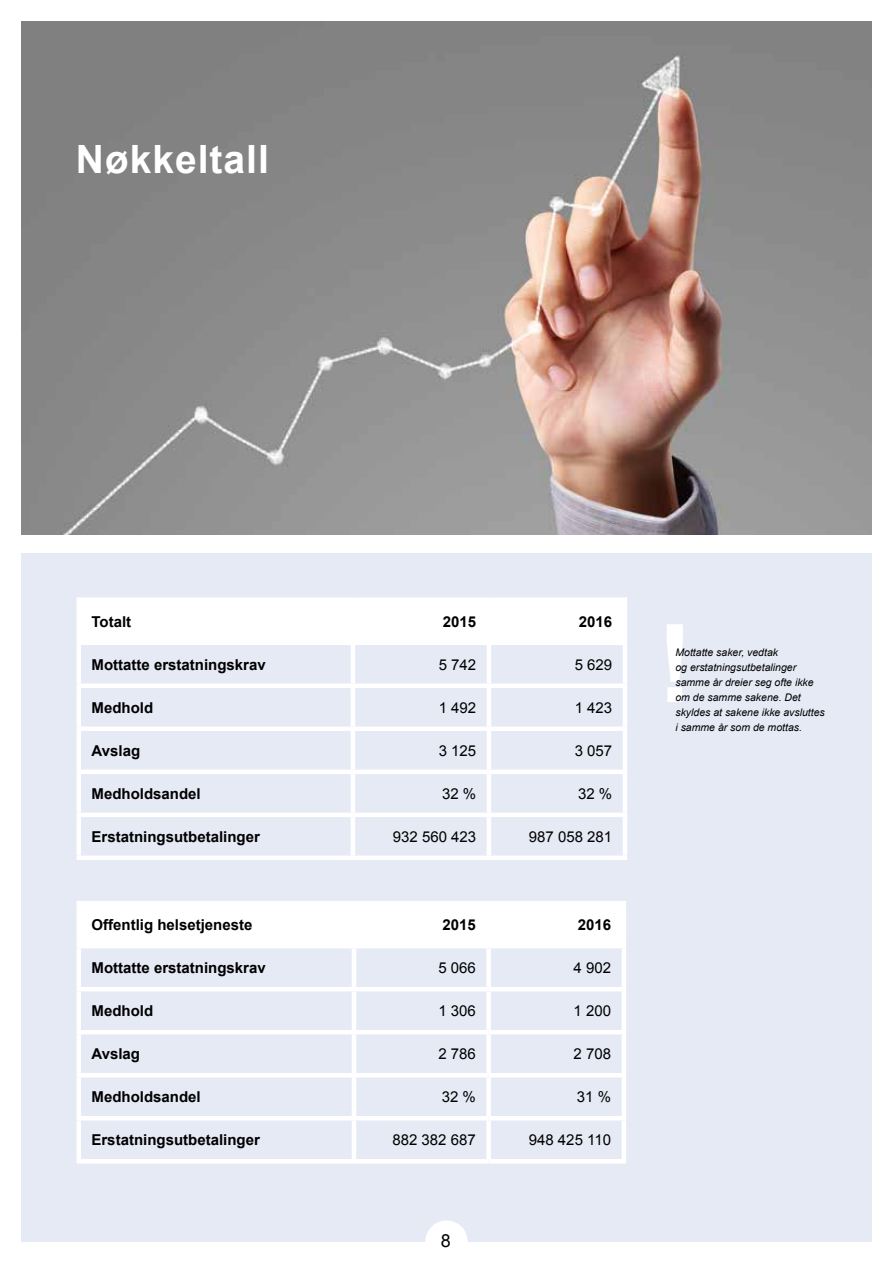
<style>
.page{position:relative;width:893px;height:1263px;background:#fff}
.page>*{position:absolute;margin:0;border:0;box-sizing:border-box;transform-origin:0 0}
.t1{font:700 108.75px "Arial";color:#fff}
.t2{font:700 39px "Arial";letter-spacing:.025em;color:#fff}
.t3{font:18px "Arial";color:#000}
.t4{font:700 15px "Arial";color:#000}
.t5{font:15px "Arial";color:#000}
.t6{font:italic 10.5px/15px "Arial";color:#000}
</style>
<div class="page">
<div style="left:21px;top:554px;width:850px;height:688px;background:#e6eaf5"></div>
<img style="left:22px;top:21px;width:849px;height:513px">
<div style="left:425px;top:1220px;width:43px;height:43px;background:#fff;border-radius:50%"></div>
<div style="left:81px;top:602px;width:542px;height:38px;background:#fff"></div>
<div style="left:77px;top:597px;width:276px;height:5px;background:#fff"></div>
<hr style="left:77px;top:602px;width:4px;height:38px;background:#fff">
<div style="left:353px;top:597px;width:136px;height:5px;background:#fff"></div>
<hr style="left:351px;top:602px;width:4px;height:38px;background:#fff">
<div style="left:489px;top:597px;width:138px;height:5px;background:#fff"></div>
<hr style="left:487px;top:602px;width:4px;height:38px;background:#fff">
<hr style="left:623px;top:602px;width:4px;height:38px;background:#fff">
<div style="left:77px;top:640px;width:276px;height:5px;background:#fff"></div>
<hr style="left:77px;top:645px;width:4px;height:38px;background:#fff">
<div style="left:353px;top:640px;width:136px;height:5px;background:#fff"></div>
<hr style="left:351px;top:645px;width:4px;height:38px;background:#fff">
<div style="left:489px;top:640px;width:138px;height:5px;background:#fff"></div>
<hr style="left:487px;top:645px;width:4px;height:38px;background:#fff">
<hr style="left:623px;top:645px;width:4px;height:38px;background:#fff">
<div style="left:77px;top:683px;width:276px;height:5px;background:#fff"></div>
<hr style="left:77px;top:688px;width:4px;height:38px;background:#fff">
<div style="left:353px;top:683px;width:136px;height:5px;background:#fff"></div>
<hr style="left:351px;top:688px;width:4px;height:38px;background:#fff">
<div style="left:489px;top:683px;width:138px;height:5px;background:#fff"></div>
<hr style="left:487px;top:688px;width:4px;height:38px;background:#fff">
<hr style="left:623px;top:688px;width:4px;height:38px;background:#fff">
<div style="left:77px;top:726px;width:276px;height:5px;background:#fff"></div>
<hr style="left:77px;top:731px;width:4px;height:38px;background:#fff">
<div style="left:353px;top:726px;width:136px;height:5px;background:#fff"></div>
<hr style="left:351px;top:731px;width:4px;height:38px;background:#fff">
<div style="left:489px;top:726px;width:138px;height:5px;background:#fff"></div>
<hr style="left:487px;top:731px;width:4px;height:38px;background:#fff">
<hr style="left:623px;top:731px;width:4px;height:38px;background:#fff">
<div style="left:77px;top:769px;width:276px;height:5px;background:#fff"></div>
<hr style="left:77px;top:774px;width:4px;height:38px;background:#fff">
<div style="left:353px;top:769px;width:136px;height:5px;background:#fff"></div>
<hr style="left:351px;top:774px;width:4px;height:38px;background:#fff">
<div style="left:489px;top:769px;width:138px;height:5px;background:#fff"></div>
<hr style="left:487px;top:774px;width:4px;height:38px;background:#fff">
<hr style="left:623px;top:774px;width:4px;height:38px;background:#fff">
<div style="left:77px;top:812px;width:276px;height:5px;background:#fff"></div>
<hr style="left:77px;top:817px;width:4px;height:38px;background:#fff">
<div style="left:353px;top:812px;width:136px;height:5px;background:#fff"></div>
<hr style="left:351px;top:817px;width:4px;height:38px;background:#fff">
<div style="left:489px;top:812px;width:138px;height:5px;background:#fff"></div>
<hr style="left:487px;top:817px;width:4px;height:38px;background:#fff">
<hr style="left:623px;top:817px;width:4px;height:38px;background:#fff">
<div style="left:77px;top:855px;width:276px;height:5px;background:#fff"></div>
<div style="left:353px;top:855px;width:136px;height:5px;background:#fff"></div>
<div style="left:489px;top:855px;width:138px;height:5px;background:#fff"></div>
<div style="left:81px;top:905px;width:541px;height:39px;background:#fff"></div>
<hr style="left:77px;top:901px;width:277px;height:4px;background:#fff">
<hr style="left:77px;top:905px;width:4px;height:39px;background:#fff">
<hr style="left:354px;top:901px;width:135px;height:4px;background:#fff">
<hr style="left:352px;top:905px;width:4px;height:39px;background:#fff">
<hr style="left:489px;top:901px;width:137px;height:4px;background:#fff">
<div style="left:486px;top:905px;width:5px;height:39px;background:#fff"></div>
<hr style="left:622px;top:905px;width:4px;height:39px;background:#fff">
<hr style="left:77px;top:944px;width:277px;height:4px;background:#fff">
<hr style="left:77px;top:948px;width:4px;height:39px;background:#fff">
<hr style="left:354px;top:944px;width:135px;height:4px;background:#fff">
<hr style="left:352px;top:948px;width:4px;height:39px;background:#fff">
<hr style="left:489px;top:944px;width:137px;height:4px;background:#fff">
<div style="left:486px;top:948px;width:5px;height:39px;background:#fff"></div>
<hr style="left:622px;top:948px;width:4px;height:39px;background:#fff">
<hr style="left:77px;top:987px;width:277px;height:4px;background:#fff">
<hr style="left:77px;top:991px;width:4px;height:39px;background:#fff">
<hr style="left:354px;top:987px;width:135px;height:4px;background:#fff">
<hr style="left:352px;top:991px;width:4px;height:39px;background:#fff">
<hr style="left:489px;top:987px;width:137px;height:4px;background:#fff">
<div style="left:486px;top:991px;width:5px;height:39px;background:#fff"></div>
<hr style="left:622px;top:991px;width:4px;height:39px;background:#fff">
<hr style="left:77px;top:1030px;width:277px;height:4px;background:#fff">
<hr style="left:77px;top:1034px;width:4px;height:39px;background:#fff">
<hr style="left:354px;top:1030px;width:135px;height:4px;background:#fff">
<hr style="left:352px;top:1034px;width:4px;height:39px;background:#fff">
<hr style="left:489px;top:1030px;width:137px;height:4px;background:#fff">
<div style="left:486px;top:1034px;width:5px;height:39px;background:#fff"></div>
<hr style="left:622px;top:1034px;width:4px;height:39px;background:#fff">
<hr style="left:77px;top:1073px;width:277px;height:4px;background:#fff">
<hr style="left:77px;top:1077px;width:4px;height:39px;background:#fff">
<hr style="left:354px;top:1073px;width:135px;height:4px;background:#fff">
<hr style="left:352px;top:1077px;width:4px;height:39px;background:#fff">
<hr style="left:489px;top:1073px;width:137px;height:4px;background:#fff">
<div style="left:486px;top:1077px;width:5px;height:39px;background:#fff"></div>
<hr style="left:622px;top:1077px;width:4px;height:39px;background:#fff">
<hr style="left:77px;top:1116px;width:277px;height:4px;background:#fff">
<hr style="left:77px;top:1120px;width:4px;height:39px;background:#fff">
<hr style="left:354px;top:1116px;width:135px;height:4px;background:#fff">
<hr style="left:352px;top:1120px;width:4px;height:39px;background:#fff">
<hr style="left:489px;top:1116px;width:137px;height:4px;background:#fff">
<div style="left:486px;top:1120px;width:5px;height:39px;background:#fff"></div>
<hr style="left:622px;top:1120px;width:4px;height:39px;background:#fff">
<hr style="left:77px;top:1159px;width:277px;height:4px;background:#fff">
<hr style="left:354px;top:1159px;width:135px;height:4px;background:#fff">
<hr style="left:489px;top:1159px;width:137px;height:4px;background:#fff">
<h2 class="t2" style="left:76px;top:134px;width:195px">Nøkkeltall</h2>
<p class="t4" style="left:92px;top:611px;width:41px">Totalt</p>
<p class="t4" style="left:443px;top:611px;width:35px">2015</p>
<p class="t4" style="left:579px;top:611px;width:35px">2016</p>
<p class="t4" style="left:92px;top:654px;width:176px">Mottatte erstatningskrav</p>
<p class="t5" style="left:439px;top:655px;width:39px">5 742</p>
<p class="t5" style="left:575px;top:655px;width:39px">5 629</p>
<p class="t4" style="left:92px;top:698px;width:63px">Medhold</p>
<p class="t5" style="left:439px;top:698px;width:39px">1 492</p>
<p class="t5" style="left:575px;top:698px;width:39px">1 423</p>
<p class="t4" style="left:92px;top:741px;width:50px">Avslag</p>
<p class="t5" style="left:439px;top:741px;width:39px">3 125</p>
<p class="t5" style="left:575px;top:741px;width:39px">3 057</p>
<p class="t4" style="left:92px;top:784px;width:111px">Medholdsandel</p>
<p class="t5" style="left:442px;top:784px;width:36px">32 %</p>
<p class="t5" style="left:578px;top:784px;width:36px">32 %</p>
<p class="t4" style="left:92px;top:827px;width:170px">Erstatningsutbetalinger</p>
<p class="t5" style="left:393px;top:827px;width:85px">932 560 423</p>
<p class="t5" style="left:529px;top:827px;width:85px">987 058 281</p>
<p class="t4" style="left:92px;top:915px;width:162px">Offentlig helsetjeneste</p>
<p class="t4" style="left:442px;top:915px;width:35px">2015</p>
<p class="t4" style="left:578px;top:915px;width:35px">2016</p>
<p class="t4" style="left:92px;top:958px;width:176px">Mottatte erstatningskrav</p>
<p class="t5" style="left:438px;top:958px;width:39px">5 066</p>
<p class="t5" style="left:574px;top:958px;width:39px">4 902</p>
<p class="t4" style="left:92px;top:1001px;width:63px">Medhold</p>
<p class="t5" style="left:438px;top:1001px;width:39px">1 306</p>
<p class="t5" style="left:574px;top:1001px;width:39px">1 200</p>
<p class="t4" style="left:92px;top:1044px;width:50px">Avslag</p>
<p class="t5" style="left:438px;top:1044px;width:39px">2 786</p>
<p class="t5" style="left:574px;top:1044px;width:39px">2 708</p>
<p class="t4" style="left:91px;top:1087px;width:111px">Medholdsandel</p>
<p class="t5" style="left:442px;top:1087px;width:36px">32 %</p>
<p class="t5" style="left:577px;top:1087px;width:36px">31 %</p>
<p class="t4" style="left:91px;top:1130px;width:170px">Erstatningsutbetalinger</p>
<p class="t5" style="left:392px;top:1130px;width:85px">882 382 687</p>
<p class="t5" style="left:529px;top:1130px;width:84px">948 425 110</p>
<p class="t3" style="left:441px;top:1229px;width:12px">8</p>
<h1 class="t1" style="left:657px;top:592px;width:38px">!</h1>
<p class="t6" style="left:675px;top:645px;width:151px">Mottatte saker, vedtak<br>og erstatningsutbetalinger samme år dreier seg ofte ikke om de samme sakene. Det skyldes at sakene ikke avsluttes i samme år som de mottas.</p>
</div>
